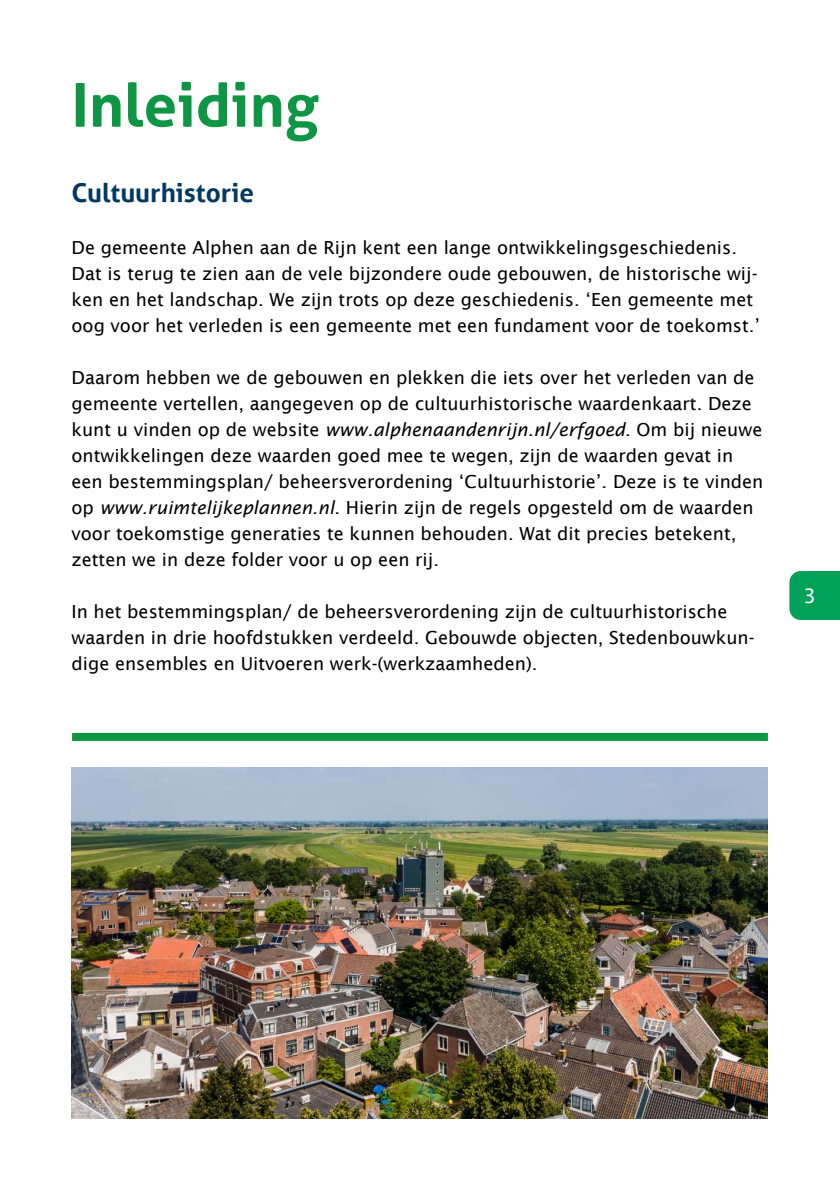
<style>
.page{position:relative;width:840px;height:1191px;background:#fff}
.page>*{position:absolute;margin:0;border:0;box-sizing:border-box;transform-origin:0 0}
.t1{font:700 60px "Aller";color:#0e9644}
.KOP_blauw{font:700 26px "Aller";color:#003961}
.t2{font:20px "Lucida Sans";color:#fff}
.LOPENDE_tekst{font:18px/26px "Lucida Sans";color:#000}
.s1{font-style:italic}
</style>
<div class="page">
<div style="left:789px;top:571px;width:50px;height:49px;background:#00a159"></div>
<img style="left:72px;top:767px;width:695px;height:351px">
<div style="left:72px;top:733px;width:695px;height:8px;background:#0e9644"></div>
<p class="t1" style="left:72px;top:68px;width:248px">Inleiding</p>
<h2 class="KOP_blauw" style="left:72px;top:177px;width:184px">Cultuurhistorie</h2>
<p class="LOPENDE_tekst" style="left:72px;top:235px;width:689px">De gemeente Alphen aan de Rijn kent een lange ontwikkelingsgeschiedenis.<br>Dat is terug te zien aan de vele bijzondere oude gebouwen, de historische wij&shy;ken en het landschap. We zijn trots op deze geschiedenis. ‘Een gemeente met oog voor het verleden is een gemeente met een fundament voor de toekomst.’</p>
<p class="LOPENDE_tekst" style="left:71px;top:365px;width:693px">Daarom hebben we de gebouwen en plekken die iets over het verleden van de gemeente vertellen, aangegeven op de cultuurhistorische waardenkaart. Deze kunt u vinden op de website <span class="s1">www.alphenaandenrijn.nl/erfgoed</span>. Om bij nieuwe ontwikkelingen deze waarden goed mee te wegen, zijn de waarden gevat in een bestemmingsplan/ beheersverordening ‘Cultuurhistorie’. Deze is te vinden op <span class="s1">www.ruimtelijkeplannen.nl</span>. Hierin zijn de regels opgesteld om de waarden voor toekomstige generaties te kunnen behouden. Wat dit precies betekent, zetten we in deze folder voor u op een rij.</p>
<p class="LOPENDE_tekst" style="left:71px;top:598px;width:684px">In het bestemmingsplan/ de beheersverordening zijn de cultuurhistorische waarden in drie hoofdstukken verdeeld. Gebouwde objecten, Stedenbouwkun&shy;dige ensembles en Uitvoeren werk-(werkzaamheden).</p>
<p class="t2" style="left:803px;top:584px;width:14px">3</p>
</div>
